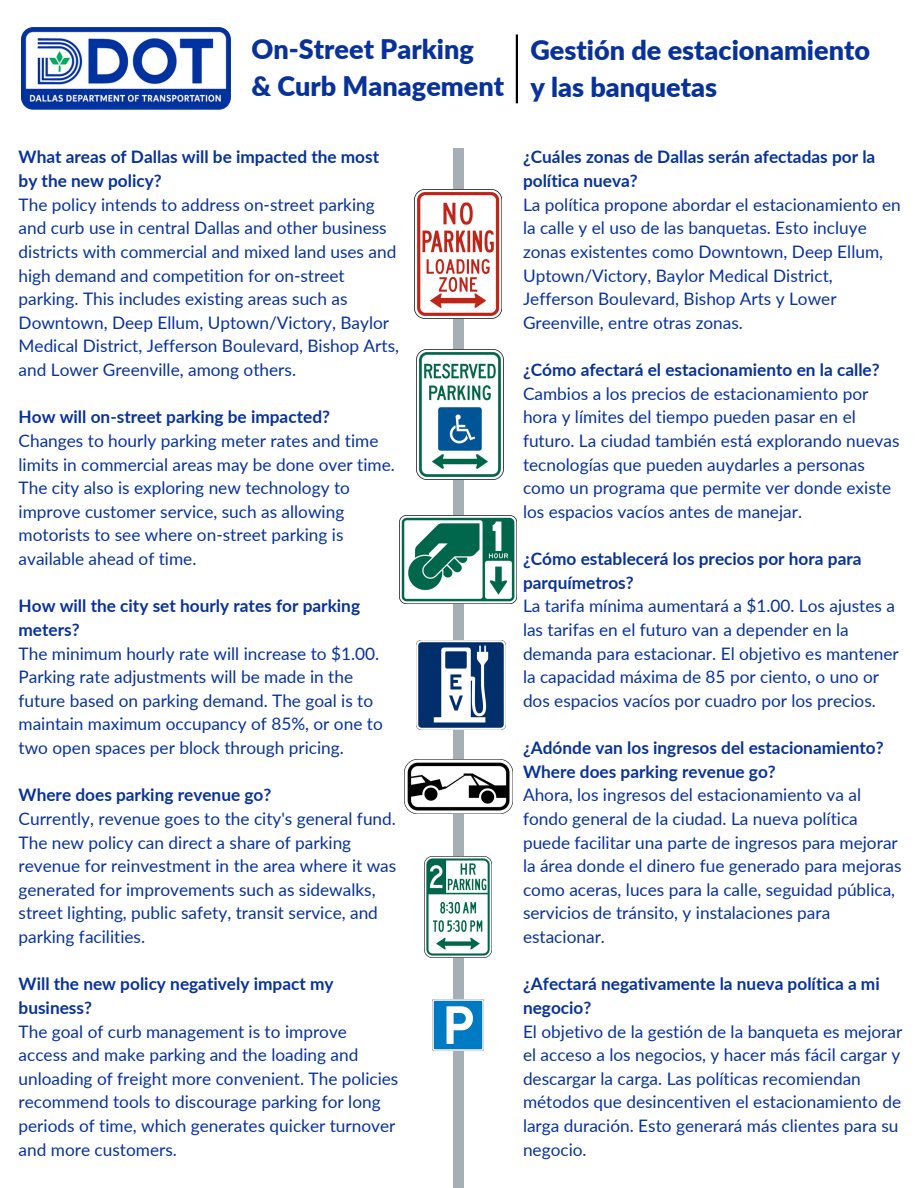
<style>
.page{position:relative;width:918px;height:1188px;background:#fff}
.page>*{position:absolute;margin:0;border:0;box-sizing:border-box;transform-origin:0 0}
.t1{font:900 27px/37.2px "Lato";color:#08329a}
.t2{font:17.25px/23.7px "Lato";color:#08329a}
.t3{font:700 17.25px/23.7px "Lato";color:#08329a}
</style>
<div class="page">
<img style="left:22px;top:28px;width:209px;height:82px">
<div style="left:453px;top:148px;width:10px;height:1040px;background:#a6afb5"></div>
<img style="left:415px;top:190px;width:87px;height:129px">
<img style="left:417px;top:350px;width:86px;height:129px">
<img style="left:400px;top:516px;width:117px;height:88px">
<img style="left:417px;top:640px;width:89px;height:89px">
<img style="left:404px;top:759px;width:108px;height:54px">
<img style="left:424px;top:856px;width:68px;height:102px">
<img style="left:433px;top:1000px;width:50px;height:51px">
<hr style="left:516px;top:34px;width:2px;height:69px;background:#000">
<h1 class="t1" style="left:251px;top:30px;width:254px">On-Street Parking<br>&amp; Curb Management</h1>
<p class="t1" style="left:530px;top:31px;width:341px">Gestión de estacionamiento y las banquetas</p>
<h1 class="t3" style="left:19px;top:145px;width:362px">What areas of Dallas will be impacted the most by the new policy?</h1>
<p class="t2" style="left:19px;top:192px;width:382px">The policy intends to address on-street parking and curb use in central Dallas and other business districts with commercial and mixed land uses and high demand and competition for on-street parking. This includes existing areas such as Downtown, Deep Ellum, Uptown/Victory, Baylor Medical District, Jefferson Boulevard, Bishop Arts, and Lower Greenville, among others.</p>
<p class="t3" style="left:19px;top:405px;width:313px">How will on-street parking be impacted?</p>
<p class="t2" style="left:19px;top:428px;width:378px">Changes to hourly parking meter rates and time limits in commercial areas may be done over time.<br>The city also is exploring new technology to improve customer service, such as allowing motorists to see where on-street parking is available ahead of time.</p>
<p class="t3" style="left:19px;top:594px;width:343px">How will the city set hourly rates for parking meters?</p>
<p class="t2" style="left:19px;top:641px;width:366px">The minimum hourly rate will increase to $1.00.<br>Parking rate adjustments will be made in the future based on parking demand. The goal is to maintain maximum occupancy of 85%, or one to two open spaces per block through pricing.</p>
<p class="t3" style="left:19px;top:783px;width:254px">Where does parking revenue go?</p>
<p class="t2" style="left:19px;top:806px;width:379px">Currently, revenue goes to the city's general fund.<br>The new policy can direct a share of parking revenue for reinvestment in the area where it was generated for improvements such as sidewalks, street lighting, public safety, transit service, and parking facilities.</p>
<p class="t3" style="left:19px;top:972px;width:317px">Will the new policy negatively impact my business?</p>
<p class="t2" style="left:19px;top:1019px;width:381px">The goal of curb management is to improve access and make parking and the loading and unloading of freight more convenient. The policies recommend tools to discourage parking for long periods of time, which generates quicker turnover and more customers.</p>
<p class="t3" style="left:523px;top:145px;width:354px">¿Cuáles zonas de Dallas serán afectadas por la política nueva?</p>
<p class="t2" style="left:523px;top:192px;width:379px">La política propone abordar el estacionamiento en la calle y el uso de las banquetas. Esto incluye zonas existentes como Downtown, Deep Ellum, Uptown/Victory, Baylor Medical District, Jefferson Boulevard, Bishop Arts y Lower Greenville, entre otras zonas.</p>
<p class="t3" style="left:523px;top:358px;width:358px">¿Cómo afectará el estacionamiento en la calle?</p>
<p class="t2" style="left:523px;top:381px;width:378px">Cambios a los precios de estacionamiento por hora y límites del tiempo pueden pasar en el futuro. La ciudad también está explorando nuevas tecnologías que pueden auydarles a personas como un programa que permite ver donde existe los espacios vacíos antes de manejar.</p>
<p class="t3" style="left:523px;top:547px;width:340px">¿Cómo establecerá los precios por hora para parquímetros?</p>
<p class="t2" style="left:523px;top:594px;width:377px">La tarifa mínima aumentará a $1.00. Los ajustes a las tarifas en el futuro van a depender en la demanda para estacionar. El objetivo es mantener la capacidad máxima de 85 por ciento, o uno or dos espacios vacíos por cuadro por los precios.</p>
<p class="t3" style="left:523px;top:736px;width:362px">¿Adónde van los ingresos del estacionamiento?</p>
<p class="t3" style="left:523px;top:759px;width:254px">Where does parking revenue go?</p>
<p class="t2" style="left:523px;top:783px;width:380px">Ahora, los ingresos del estacionamiento va al fondo general de la ciudad. La nueva política puede facilitar una parte de ingresos para mejorar la área donde el dinero fue generado para mejoras como aceras, luces para la calle, seguidad pública, servicios de tránsito, y instalaciones para estacionar.</p>
<p class="t3" style="left:523px;top:972px;width:358px">¿Afectará negativamente la nueva política a mi negocio?</p>
<p class="t2" style="left:523px;top:1019px;width:381px">El objetivo de la gestión de la banqueta es mejorar el acceso a los negocios, y hacer más fácil cargar y descargar la carga. Las políticas recomiendan métodos que desincentiven el estacionamiento de larga duración. Esto generará más clientes para su negocio.</p>
</div>
